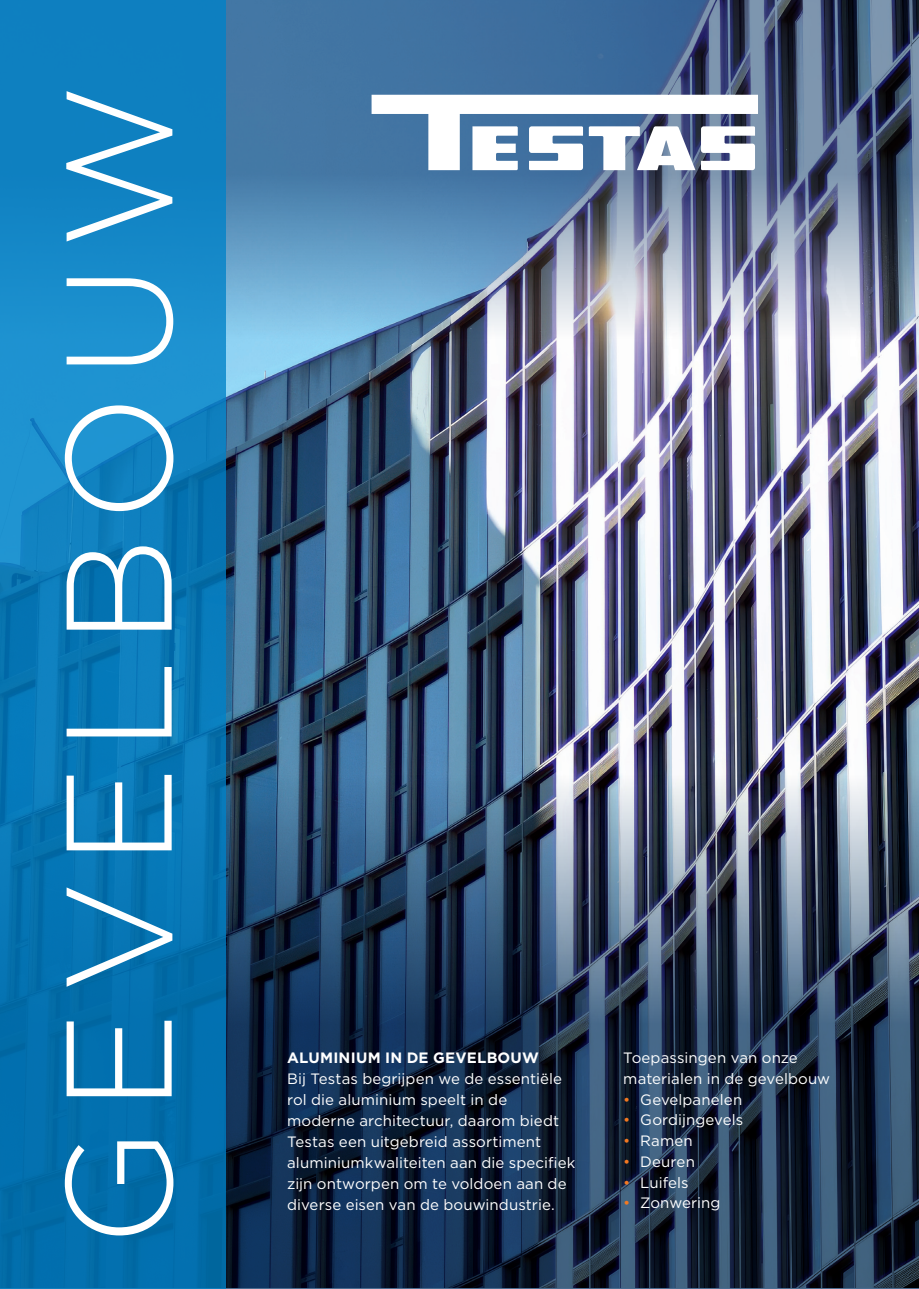
<style>
.page{position:relative;width:919px;height:1289px;background:#fff}
.page>*{position:absolute;margin:0;border:0;box-sizing:border-box;transform-origin:0 0}
.t1{font:300 150px "Gotham";letter-spacing:.1em;color:#fff}
.t2{font:15px/21px "Gotham";letter-spacing:.005em;color:#fff}
.t3{font:700 15px "Gotham";letter-spacing:.015em;color:#fff}
.s1{color:#f47921}
</style>
<div class="page">
<img style="left:225px;top:351px;width:693px;height:405px">
<img style="left:225px;top:0;width:693px;height:351px">
<img style="left:225px;top:756px;width:693px;height:532px">
<svg style="left:0;top:0;width:225px;height:1288px;background:#0b7ab9"></svg>
<svg style="left:371px;top:95px;width:387px;height:75px"></svg>
<h1 class="t1" style="left:24px;top:1246px;width:1164px;rotate:-90deg">GEVELBOUW</h1>
<p class="t3" style="left:287px;top:1047px;width:253px">ALUMINIUM IN DE GEVELBOUW</p>
<p class="t2" style="left:287px;top:1067px;width:290px">Bij Testas begrijpen we de essentiële rol die aluminium speelt in de moderne architectuur, daarom biedt Testas een uitgebreid assortiment aluminiumkwaliteiten aan die specifiek zijn ontworpen om te voldoen aan de diverse eisen van de bouwindustrie.</p>
<p class="t2" style="left:623px;top:1046px;width:208px">Toepassingen van onze materialen in de gevelbouw</p>
<p class="t2" style="left:623px;top:1088px;width:120px"><span class="s1">•</span> Gevelpanelen</p>
<p class="t2" style="left:623px;top:1109px;width:121px"><span class="s1">•</span> Gordijngevels</p>
<p class="t2" style="left:623px;top:1129px;width:71px"><span class="s1">•</span> Ramen</p>
<p class="t2" style="left:623px;top:1150px;width:73px"><span class="s1">•</span> Deuren</p>
<p class="t2" style="left:623px;top:1171px;width:67px"><span class="s1">•</span> Luifels</p>
<p class="t2" style="left:623px;top:1192px;width:99px"><span class="s1">•</span> Zonwering</p>
</div>
